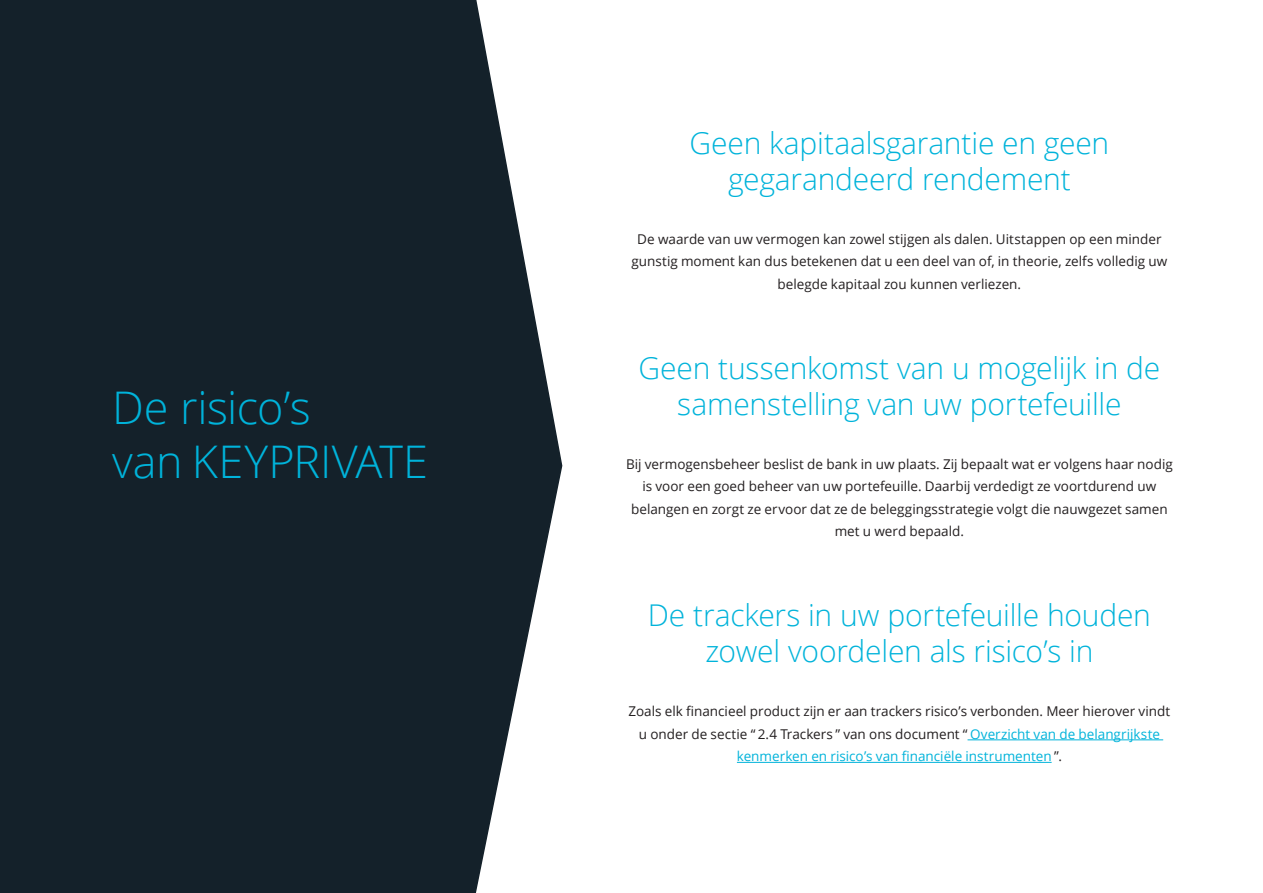
<style>
.page{position:relative;width:1263px;height:893px;background:#fff}
.page>*{position:absolute;margin:0;border:0;box-sizing:border-box;transform-origin:0 0}
.t1{font:300 45px/54px "Open Sans";letter-spacing:-.005em;color:#00b3da}
.t2{font:300 30px/36px "Open Sans";letter-spacing:-.01em;color:#00b3da;text-align:center}
.t3{font:13.5px/22.5px "Open Sans";color:#231f20;text-align:center}
.s1{color:#00b3da}
</style>
<div class="page">
<svg style="left:0;top:0;width:563px;height:893px;background:#26323a"></svg>
<hr style="left:967px;top:739px;width:196px;height:1px;background:#00b3da">
<hr style="left:737px;top:762px;width:315px;height:1px;background:#00b3da">
<h1 class="t1" style="left:112px;top:379px;width:317px">De risico’s<br>van KEYPRIVATE</h1>
<h2 class="t2" style="left:689px;top:124px;width:421px">Geen kapitaalsgarantie en geen gegarandeerd rendement</h2>
<p class="t3" style="left:631px;top:227px;width:538px">De waarde van uw vermogen kan zowel stijgen als dalen. Uitstappen op een minder gunstig moment kan dus betekenen dat u een deel van of, in theorie, zelfs volledig uw belegde kapitaal zou kunnen verliezen.</p>
<h2 class="t2" style="left:638px;top:349px;width:523px">Geen tussenkomst van u mogelijk in de samenstelling van uw portefeuille</h2>
<p class="t3" style="left:626px;top:452px;width:548px">Bij vermogensbeheer beslist de bank in uw plaats. Zij bepaalt wat er volgens haar nodig is voor een goed beheer van uw portefeuille. Daarbij verdedigt ze voortdurend uw belangen en zorgt ze ervoor dat ze de beleggingsstrategie volgt die nauwgezet samen met u werd bepaald.</p>
<h2 class="t2" style="left:648px;top:597px;width:505px">De trackers in uw portefeuille houden zowel voordelen als risico’s in</h2>
<p class="t3" style="left:628px;top:700px;width:543px">Zoals elk financieel product zijn er aan trackers risico’s verbonden. Meer hierover vindt u onder de sectie “ 2.4 Trackers ” van ons document “ <span class="s1">Overzicht van de belangrijkste kenmerken en risico’s van financiële instrumenten</span> ”.</p>
</div>
